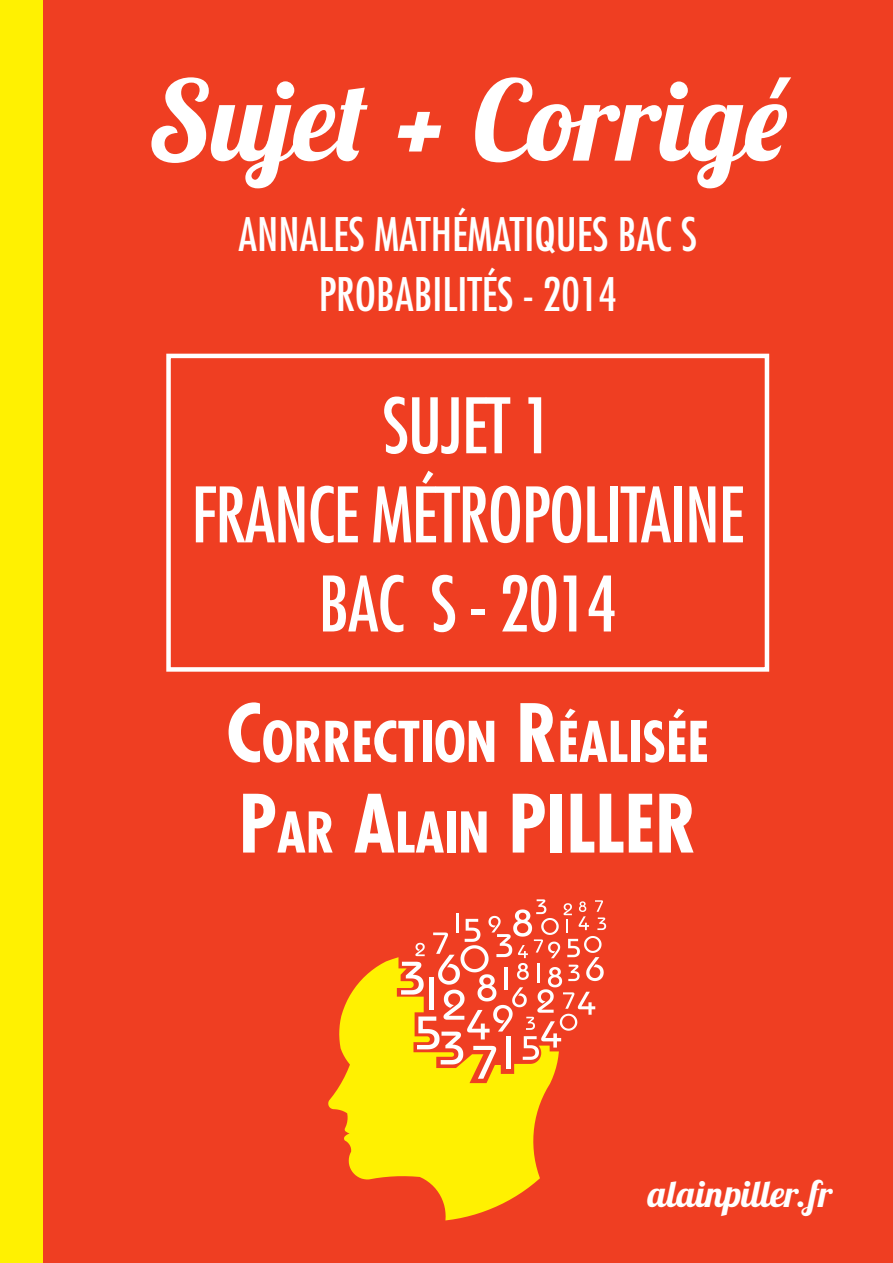
<style>
.page{position:relative;width:893px;height:1263px;background:#ef3e22}
.page>*{position:absolute;margin:0;border:0;box-sizing:border-box;transform-origin:0 0}
.t1{font:111px "Lobster 1.4";color:#fff}
.t2{font:700 condensed 78px "Futura LT";color:#fff}
.t3{font:condensed 74.25px/89.1px "Futura LT";letter-spacing:-.02em;color:#fff;text-align:center}
.t4{font:700 condensed 54.6px "Futura LT";color:#fff}
.t5{font:condensed 45px/60px "Futura LT";color:#fff;text-align:center}
.t6{font:36.6px "Lobster 1.4";color:#fff}
.s1{font-size:78px}
.s2{font-size:54.6px}
</style>
<div class="page">
<svg style="left:166px;top:353px;width:604px;height:319px"></svg>
<svg style="left:328px;top:957px;width:224px;height:263px;fill:#fff101"></svg>
<svg style="left:401px;top:899px;width:205px;height:180px"></svg>
<div style="left:0;top:0;width:43px;height:1263px;background:#fff101"></div>
<h1 class="t1" style="left:148px;top:50px;width:640px">Sujet + Corrigé</h1>
<p class="t5" style="left:239px;top:204px;width:460px">ANNALES MATHÉMATIQUES BAC S<br>PROBABILITÉS - 2014</p>
<h3 class="t3" style="left:191px;top:381px;width:554px">SUJET 1<br>FRANCE MÉTROPOLITAINE<br>BAC S - 2014</h3>
<p class="t4" style="left:227px;top:708px;width:484px"><span class="s1">C</span>ORRECTION <span class="s1">R</span>ÉALISÉE</p>
<h2 class="t2" style="left:239px;top:775px;width:338px">P<span class="s2">AR</span> A<span class="s2">LAIN</span> PILLER</h2>
<p class="t6" style="left:648px;top:1170px;width:186px">alainpiller.fr</p>
</div>
